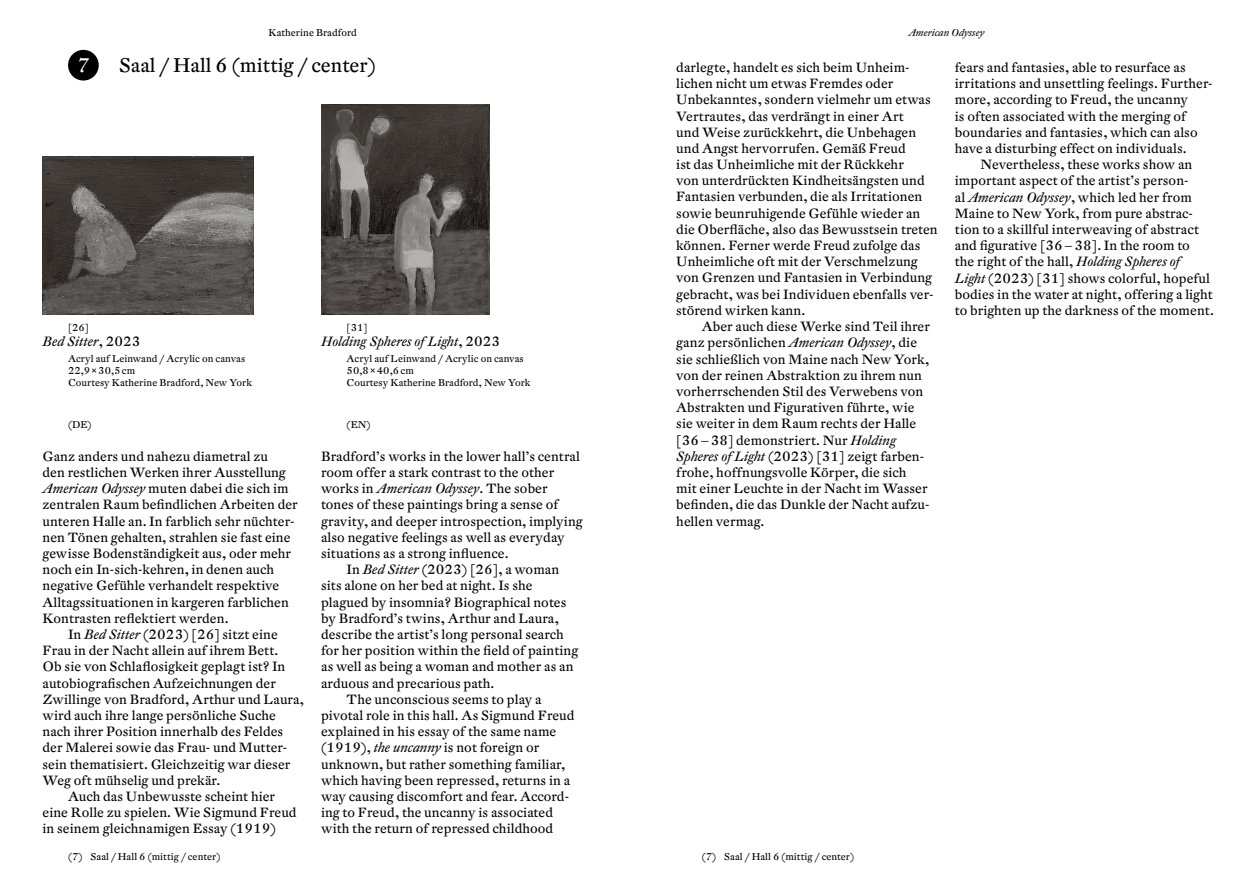
<style>
.page{position:relative;width:1259px;height:893px;background:#fff}
.page>*{position:absolute;margin:0;border:0;box-sizing:border-box;transform-origin:0 0}
.t1{font:19.5px "DTL Fleischmann TOT";color:#000}
.t2{font:19.5px "DTL Fleischmann TOT";color:#fff}
.t3{font:13.2px/16.2px "DTL Fleischmann TOT";letter-spacing:.005em;color:#000}
.t4{font:italic 13.2px "DTL Fleischmann TOT";letter-spacing:.005em;color:#000}
.t5{font:9.75px/12px "DTL Fleischmann TOT";letter-spacing:.005em;color:#000}
.t6{font:italic 9.75px "DTL Fleischmann TOT";letter-spacing:.005em;color:#000}
.s1{font-style:normal}
.s2{font-style:italic}
</style>
<div class="page">
<img style="left:321px;top:104px;width:169px;height:211px">
<img style="left:43px;top:157px;width:210px;height:158px">
<div style="left:68px;top:50px;width:31px;height:31px;background:#000;border-radius:50%"></div>
<p class="t5" style="left:268px;top:27px;width:90px">Katherine Bradford</p>
<p class="t6" style="left:908px;top:27px;width:78px">American Odyssey</p>
<h1 class="t2" style="left:77px;top:52px;width:14px">7</h1>
<h1 class="t1" style="left:119px;top:52px;width:258px">Saal / Hall 6 (mittig / center)</h1>
<p class="t5" style="left:68px;top:321px;width:22px">[26]</p>
<p class="t4" style="left:43px;top:333px;width:99px">Bed Sitter<span class="s1">, 2023</span></p>
<p class="t5" style="left:68px;top:352px;width:185px">Acryl auf Leinwand / Acrylic on canvas<br>22,9×30,5cm<br>Courtesy Katherine Bradford, New York</p>
<p class="t5" style="left:68px;top:419px;width:25px">(DE)</p>
<p class="t3" style="left:43px;top:448px;width:227px">Ganz anders und nahezu diametral zu</p>
<p class="t3" style="left:43px;top:464px;width:245px">den restlichen Werken ihrer Ausstellung</p>
<p class="t3" style="left:43px;top:480px;width:248px"><span class="s2">American Odyssey</span> muten dabei die sich im</p>
<p class="t3" style="left:43px;top:496px;width:257px">zentralen Raum befindlichen Arbeiten der</p>
<p class="t3" style="left:43px;top:513px;width:253px">unteren Halle an. In farblich sehr nüchter-</p>
<p class="t3" style="left:43px;top:529px;width:250px">nen Tönen gehalten, strahlen sie fast eine</p>
<p class="t3" style="left:43px;top:545px;width:250px">gewisse Bodenständigkeit aus, oder mehr</p>
<p class="t3" style="left:43px;top:561px;width:233px">noch ein In-sich-kehren, in denen auch</p>
<p class="t3" style="left:43px;top:577px;width:238px">negative Gefühle verhandelt respektive</p>
<p class="t3" style="left:43px;top:594px;width:248px">Alltagssituationen in kargeren farblichen</p>
<p class="t3" style="left:43px;top:610px;width:187px">Kontrasten reflektiert werden.</p>
<p class="t3" style="left:68px;top:626px;width:211px">In <span class="s2">Bed Sitter</span> (2023) [26] sitzt eine</p>
<p class="t3" style="left:43px;top:642px;width:237px">Frau in der Nacht allein auf ihrem Bett.</p>
<p class="t3" style="left:43px;top:658px;width:244px">Ob sie von Schlaflosigkeit geplagt ist? In</p>
<p class="t3" style="left:43px;top:675px;width:235px">autobiografischen Aufzeichnungen der</p>
<p class="t3" style="left:43px;top:691px;width:263px">Zwillinge von Bradford, Arthur und Laura,</p>
<p class="t3" style="left:43px;top:707px;width:235px">wird auch ihre lange persönliche Suche</p>
<p class="t3" style="left:43px;top:723px;width:242px">nach ihrer Position innerhalb des Feldes</p>
<p class="t3" style="left:43px;top:739px;width:246px">der Malerei sowie das Frau- und Mutter-</p>
<p class="t3" style="left:43px;top:756px;width:249px">sein thematisiert. Gleichzeitig war dieser</p>
<p class="t3" style="left:43px;top:772px;width:179px">Weg oft mühselig und prekär.</p>
<p class="t3" style="left:68px;top:788px;width:209px">Auch das Unbewusste scheint hier</p>
<p class="t3" style="left:43px;top:804px;width:256px">eine Rolle zu spielen. Wie Sigmund Freud</p>
<p class="t3" style="left:43px;top:820px;width:235px">in seinem gleichnamigen Essay (1919)</p>
<p class="t5" style="left:347px;top:321px;width:22px">[31]</p>
<p class="t4" style="left:321px;top:333px;width:180px">Holding Spheres of Light<span class="s1">, 2023</span></p>
<p class="t5" style="left:347px;top:352px;width:185px">Acryl auf Leinwand / Acrylic on canvas<br>50,8×40,6cm<br>Courtesy Katherine Bradford, New York</p>
<p class="t5" style="left:347px;top:419px;width:25px">(EN)</p>
<p class="t3" style="left:321px;top:448px;width:260px">Bradford’s works in the lower hall’s central</p>
<p class="t3" style="left:321px;top:464px;width:235px">room offer a stark contrast to the other</p>
<p class="t3" style="left:321px;top:480px;width:228px">works in <span class="s2">American Odyssey</span>. The sober</p>
<p class="t3" style="left:321px;top:496px;width:239px">tones of these paintings bring a sense of</p>
<p class="t3" style="left:321px;top:513px;width:263px">gravity, and deeper introspection, implying</p>
<p class="t3" style="left:321px;top:529px;width:245px">also negative feelings as well as everyday</p>
<p class="t3" style="left:321px;top:545px;width:189px">situations as a strong influence.</p>
<p class="t3" style="left:347px;top:561px;width:214px">In <span class="s2">Bed Sitter</span> (2023) [26], a woman</p>
<p class="t3" style="left:321px;top:577px;width:213px">sits alone on her bed at night. Is she</p>
<p class="t3" style="left:321px;top:594px;width:247px">plagued by insomnia? Biographical notes</p>
<p class="t3" style="left:321px;top:610px;width:239px">by Bradford’s twins, Arthur and Laura,</p>
<p class="t3" style="left:321px;top:626px;width:244px">describe the artist’s long personal search</p>
<p class="t3" style="left:321px;top:642px;width:259px">for her position within the field of painting</p>
<p class="t3" style="left:321px;top:658px;width:254px">as well as being a woman and mother as an</p>
<p class="t3" style="left:321px;top:675px;width:175px">arduous and precarious path.</p>
<p class="t3" style="left:347px;top:691px;width:196px">The unconscious seems to play a</p>
<p class="t3" style="left:321px;top:707px;width:255px">pivotal role in this hall. As Sigmund Freud</p>
<p class="t3" style="left:321px;top:723px;width:237px">explained in his essay of the same name</p>
<p class="t3" style="left:321px;top:739px;width:220px">(1919), <span class="s2">the uncanny</span> is not foreign or</p>
<p class="t3" style="left:321px;top:756px;width:246px">unknown, but rather something familiar,</p>
<p class="t3" style="left:321px;top:772px;width:250px">which having been repressed, returns in a</p>
<p class="t3" style="left:321px;top:788px;width:249px">way causing discomfort and fear. Accord-</p>
<p class="t3" style="left:321px;top:804px;width:233px">ing to Freud, the uncanny is associated</p>
<p class="t3" style="left:321px;top:820px;width:234px">with the return of repressed childhood</p>
<p class="t3" style="left:676px;top:59px;width:263px">darlegte, handelt es sich beim Unheim&shy;lichen nicht um etwas Fremdes oder Unbekanntes, sondern vielmehr um etwas Vertrautes, das verdrängt in einer Art<br>und Weise zurückkehrt, die Unbehagen und Angst hervorrufen. Gemäß Freud<br>ist das Unheimliche mit der Rückkehr<br>von unterdrückten Kindheitsängsten und Fantasien verbunden, die als Irritationen sowie beunruhigende Gefühle wieder an die Oberfläche, also das Bewusstsein treten können. Ferner werde Freud zufolge das Unheimliche oft mit der Verschmelzung von Grenzen und Fantasien in Verbindung gebracht, was bei Individuen ebenfalls ver&shy;störend wirken kann.</p>
<p class="t3" style="left:676px;top:318px;width:255px;text-indent:26px">Aber auch diese Werke sind Teil ihrer ganz persönlichen <span class="s2">American Odyssey</span>, die sie schließlich von Maine nach New York, von der reinen Abstraktion zu ihrem nun vorherrschenden Stil des Verwebens von Abstrakten und Figurativen führte, wie sie weiter in dem Raum rechts der Halle [36–38] demonstriert. Nur <span class="s2">Holding Spheres of Light</span> (2023) [31] zeigt farben&shy;frohe, hoffnungsvolle Körper, die sich mit einer Leuchte in der Nacht im Wasser befinden, die das Dunkle der Nacht aufzu&shy;hellen vermag.</p>
<p class="t5" style="left:68px;top:850px;width:154px">(7) Saal / Hall 6 (mittig / center)</p>
<p class="t5" style="left:702px;top:850px;width:154px">(7) Saal / Hall 6 (mittig / center)</p>
<p class="t3" style="left:955px;top:59px;width:232px">fears and fantasies, able to resurface as</p>
<p class="t3" style="left:955px;top:75px;width:259px">irritations and unsettling feelings. Further-</p>
<p class="t3" style="left:955px;top:91px;width:235px">more, according to Freud, the uncanny</p>
<p class="t3" style="left:955px;top:108px;width:233px">is often associated with the merging of</p>
<p class="t3" style="left:955px;top:124px;width:244px">boundaries and fantasies, which can also</p>
<p class="t3" style="left:955px;top:140px;width:233px">have a disturbing effect on individuals.</p>
<p class="t3" style="left:980px;top:156px;width:213px">Nevertheless, these works show an</p>
<p class="t3" style="left:955px;top:172px;width:235px">important aspect of the artist’s person-</p>
<p class="t3" style="left:955px;top:189px;width:238px">al <span class="s2">American Odyssey</span>, which led her from</p>
<p class="t3" style="left:955px;top:205px;width:240px">Maine to New York, from pure abstrac-</p>
<p class="t3" style="left:955px;top:221px;width:245px">tion to a skillful interweaving of abstract</p>
<p class="t3" style="left:955px;top:237px;width:236px">and figurative [36–38]. In the room to</p>
<p class="t3" style="left:955px;top:253px;width:227px">the right of the hall, <span class="s2">Holding Spheres of</span></p>
<p class="t3" style="left:955px;top:270px;width:257px"><span class="s2">Light</span> (2023) [31] shows colorful, hopeful</p>
<p class="t3" style="left:955px;top:286px;width:259px">bodies in the water at night, offering a light</p>
<p class="t3" style="left:955px;top:302px;width:260px">to brighten up the darkness of the moment.</p>
</div>
